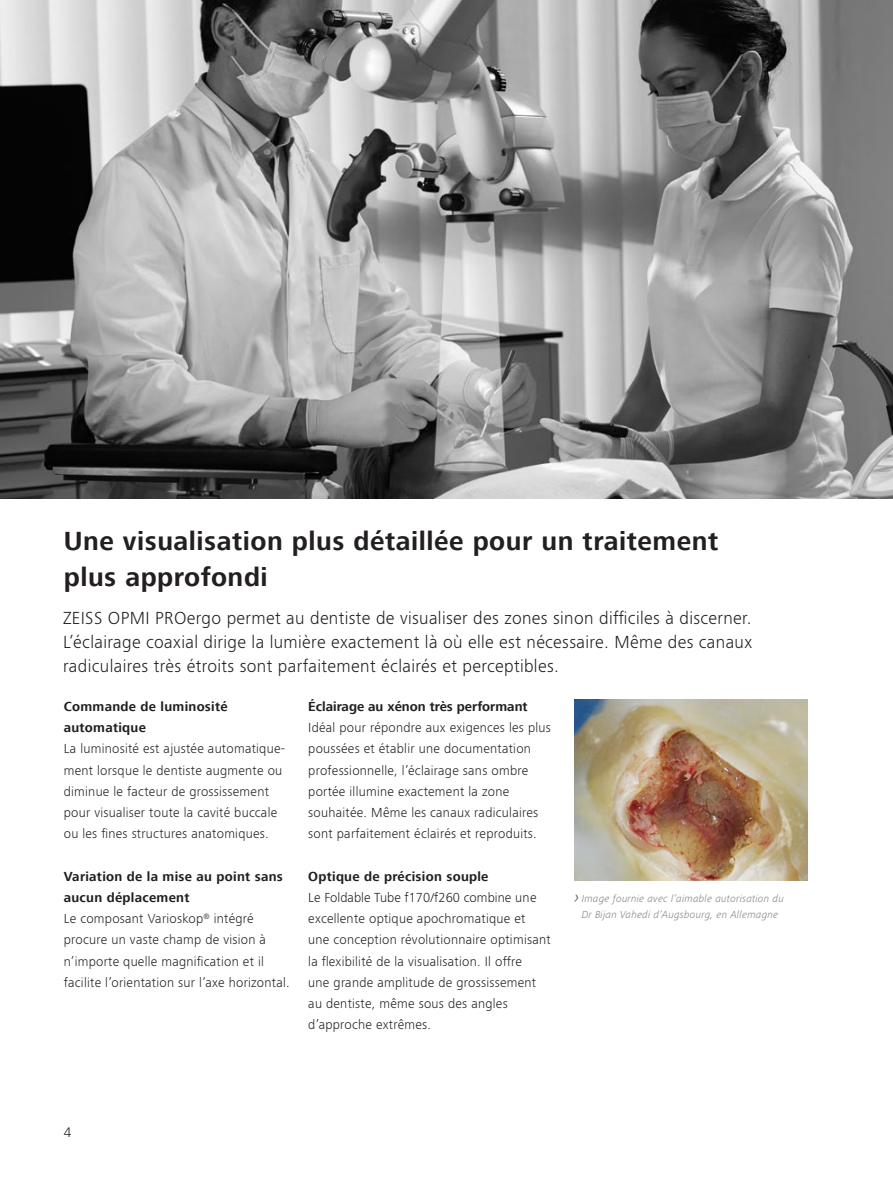
<style>
.page{position:relative;width:893px;height:1178px;background:#fff}
.page>*{position:absolute;margin:0;border:0;box-sizing:border-box;transform-origin:0 0}
.t1{font:700 27px/36px "ZEISS Frutiger Next W1 G";letter-spacing:.02em;color:#231f20}
.t2{font:300 18px/24px "ZEISS Frutiger Next W1 G";letter-spacing:.02em;color:#231f20;text-align:justify}
.t3{font:300 14.25px "ZEISS Frutiger Next W1 G";color:#231f20}
.t4{font:300 13.5px/21.1px "ZEISS Frutiger Next W1 G";letter-spacing:.02em;color:#231f20}
.t5{font:700 13.5px/21.1px "ZEISS Frutiger Next W1 G";letter-spacing:.02em;color:#231f20}
.t6{font:700 13.5px "ZEISS Frutiger Next W1 G";color:#231f20}
.t7{font:italic 300 10.5px/16.5px "ZEISS Frutiger Next W1 G";letter-spacing:.02em;color:#808285}
.s1{font-weight:700}
</style>
<div class="page">
<img style="left:574px;top:699px;width:234px;height:182px">
<svg style="left:574px;top:895px;width:4px;height:6px"></svg>
<img style="left:0;top:0;width:893px;height:499px">
<h1 class="t1" style="left:64px;top:524px;width:656px">Une visualisation plus détaillée pour un traitement plus approfondi</h1>
<p class="t2" style="left:63px;top:605px;width:691px">ZEISS OPMI PROergo permet au dentiste de visualiser des zones sinon difficiles à discerner.<br>L’éclairage coaxial dirige la lumière exactement là où elle est nécessaire. Même des canaux radiculaires très étroits sont parfaitement éclairés et perceptibles.</p>
<p class="t5" style="left:64px;top:696px;width:165px">Commande de luminosité automatique</p>
<p class="t4" style="left:64px;top:737px;width:223px">La luminosité est ajustée automatique&shy;ment lorsque le dentiste augmente ou diminue le facteur de grossissement pour visualiser toute la cavité buccale ou les fines structures anatomiques.</p>
<p class="t4" style="left:64px;top:865px;width:227px"><span class="s1">Variation de la mise au point sans aucun déplacement<br></span>Le composant Varioskop<sup>®</sup> intégré procure un vaste champ de vision à n’importe quelle magnification et il facilite l’orientation sur l’axe horizontal.</p>
<p class="t6" style="left:308px;top:699px;width:221px">Éclairage au xénon très performant</p>
<p class="t4" style="left:308px;top:716px;width:244px">Idéal pour répondre aux exigences les plus poussées et établir une documentation professionnelle, l’éclairage sans ombre portée illumine exactement la zone souhaitée. Même les canaux radiculaires sont parfaitement éclairés et reproduits.</p>
<p class="t5" style="left:308px;top:866px;width:182px">Optique de précision souple</p>
<p class="t4" style="left:308px;top:886px;width:244px">Le Foldable Tube f170/f260 combine une excellente optique apochromatique et<br>une conception révolutionnaire optimisant la flexibilité de la visualisation. Il offre<br>une grande amplitude de grossissement au dentiste, même sous des angles d’approche extrêmes.</p>
<p class="t7" style="left:582px;top:889px;width:204px">Image fournie avec l’aimable autorisation du<br>Dr Bijan Vahedi d’Augsbourg, en Allemagne</p>
<p class="t3" style="left:64px;top:1122px;width:9px">4</p>
</div>
